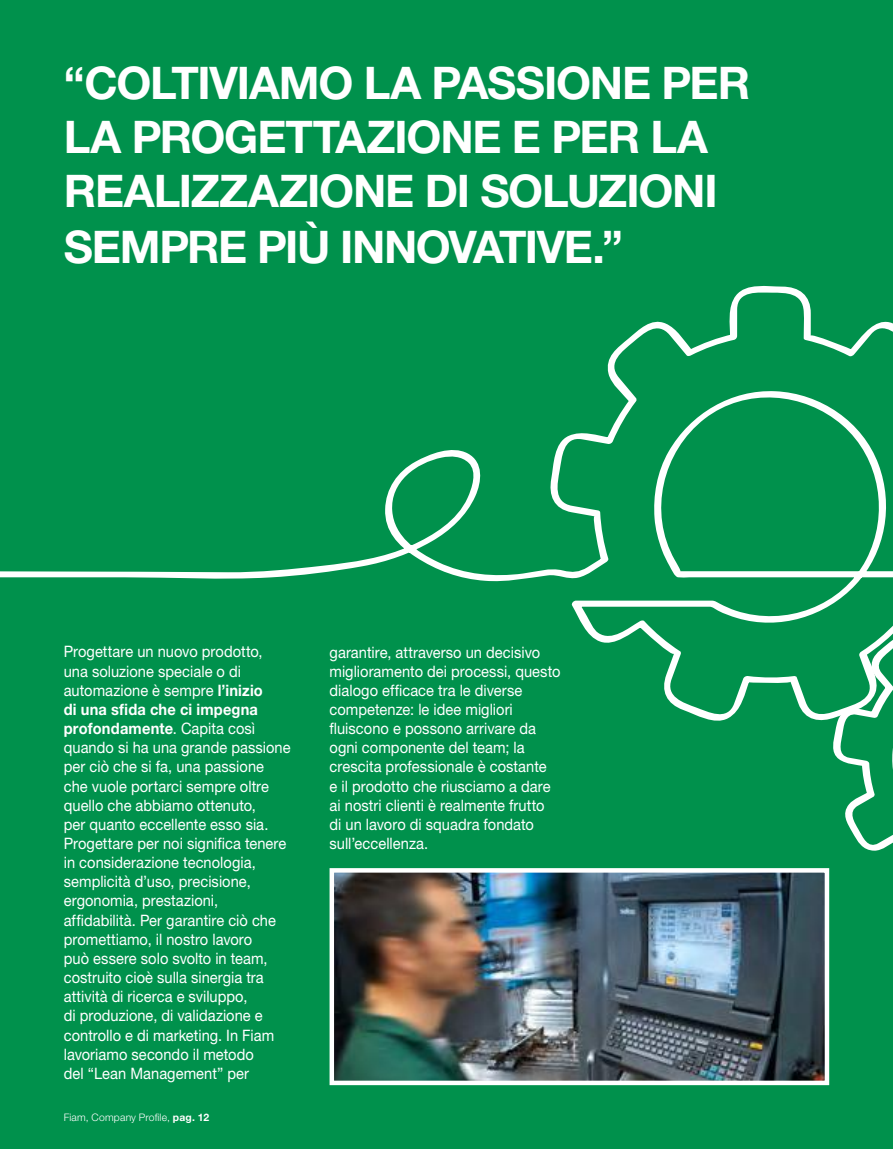
<style>
.page{position:relative;width:893px;height:1149px;background:#fff}
.page>*{position:absolute;margin:0;border:0;box-sizing:border-box;transform-origin:0 0}
.t1{font:700 45px/54.4px "Helvetica Neue LT";letter-spacing:-.025em;color:#fff}
.t2{font:15.75px/19.2px "Helvetica Neue LT";letter-spacing:.005em;color:#fff;scale:.93 1}
.t3{font:300 10.35px "Helvetica Neue LT";letter-spacing:.02em;color:#fff}
.s1{font-weight:700}
</style>
<div class="page">
<div style="left:0;top:0;width:893px;height:1148px;background:#00914c"></div>
<svg style="left:0;top:285px;width:893px;height:436px"></svg>
<svg style="left:830px;top:607px;width:63px;height:244px"></svg>
<img style="left:335px;top:872px;width:489px;height:207px">
<div style="left:330px;top:867px;width:499px;height:217px;border:4px solid #fff"></div>
<h1 class="t1" style="left:64px;top:55px;width:688px">“CO LTIVIAMO LA PASSIO NE PER<br>LA PROGETTAZIONE E PER LA<br>REALIZZAZIONE DI SOLUZIONI<br>SEMPRE PIÙ INNOVATIVE.”</h1>
<p class="t2" style="left:64px;top:642px;width:245px">Progettare un nuovo prodotto, una soluzione speciale o di automazione è sempre <span class="s1">L’INIZIO<br>DI UNA SFIDA CHE CI IMPEGNA<br>PROFONDAMENTE</span>. Capita così quando si ha una grande passione per ciò che si fa, una passione che vuole portarci sempre oltre quello che abbiamo ottenuto,<br>per quanto eccellente esso sia.<br>Progettare per noi significa tenere in considerazione tecnologia, semplicità d’uso, precisione, ergonomia, prestazioni, affidabilità. Per garantire ciò che promettiamo, il nostro lavoro<br>può essere solo svolto in team, costruito cioè sulla sinergia tra attività di ricerca e sviluppo,<br>di produzione, di validazione e controllo e di marketing. In Fiam lavoriamo secondo il metodo<br>del “Lean Management” per</p>
<p class="t2" style="left:330px;top:642px;width:250px">garantire, attraverso un decisivo miglioramento dei processi, questo dialogo efficace tra le diverse competenze: le idee migliori fluiscono e possono arrivare da ogni componente del team; la crescita professionale è costante<br>e il prodotto che riusciamo a dare ai nostri clienti è realmente frutto<br>di un lavoro di squadra fondato sull’eccellenza.</p>
<p class="t3" style="left:64px;top:1110px;width:147px">Fiam, Company Profile, <span class="s1">PAG. 12</span></p>
</div>
